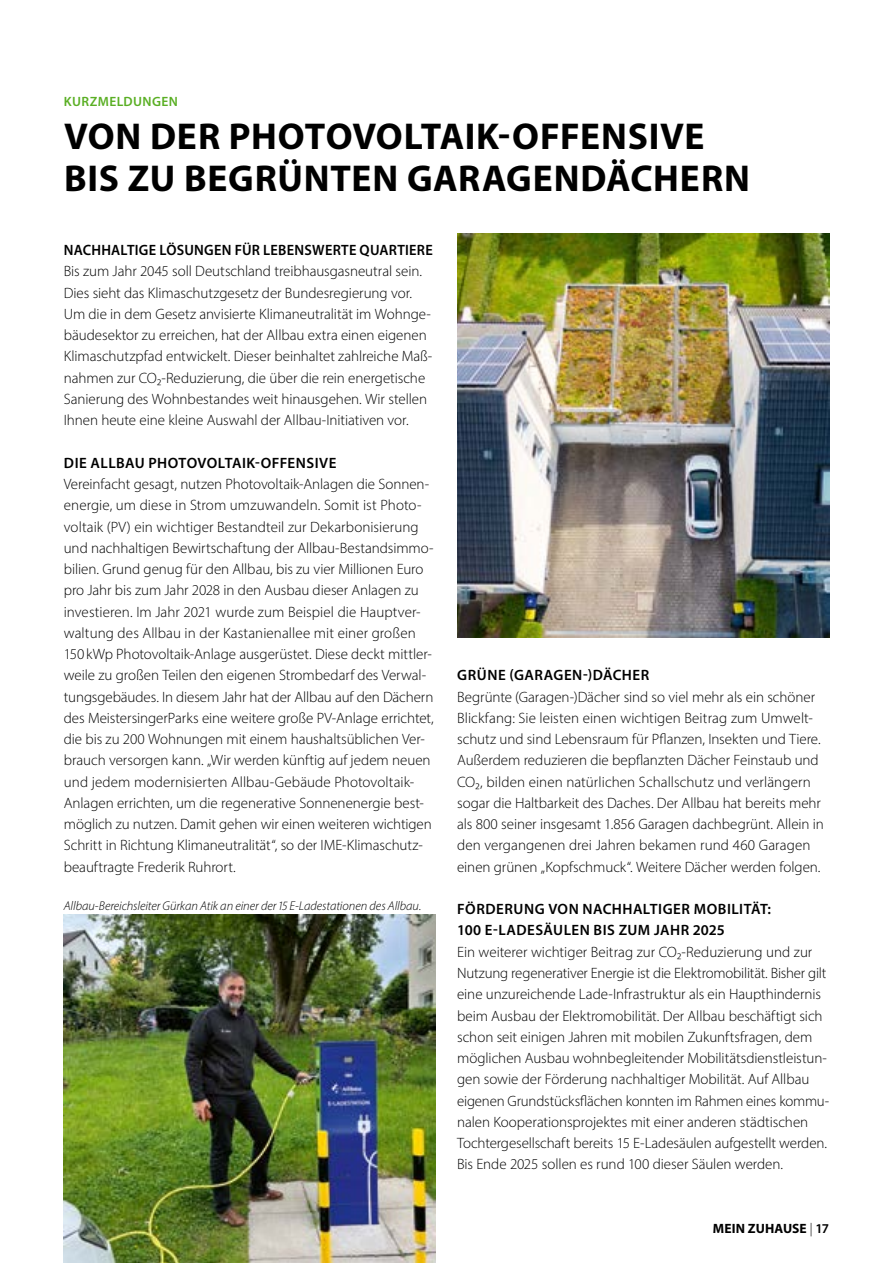
<style>
.page{position:relative;width:893px;height:1263px;background:#fff}
.page>*{position:absolute;margin:0;border:0;box-sizing:border-box;transform-origin:0 0}
.t1{font:700 37.5px/42.5px "Myriad Pro";letter-spacing:.02em;color:#000}
.t2{font:300 15px/21.3px "Myriad Pro";letter-spacing:-.005em;color:#000}
.t3{font:600 15px/21.3px "Myriad Pro";letter-spacing:.025em;color:#000}
.t4{font:600 15px "Myriad Pro";letter-spacing:.025em;color:#000;scale:.96 1}
.t5{font:700 13.5px "Myriad Pro";letter-spacing:.01em;color:#000}
.t6{font:600 13.5px "Myriad Pro";letter-spacing:.03em;color:#5aaf24}
.t7{font:italic 300 12.75px "Myriad Pro";letter-spacing:-.005em;color:#000}
.s1{font-weight:300}
.s2{font-weight:600}
</style>
<div class="page">
<img style="left:457px;top:234px;width:372px;height:404px">
<img style="left:64px;top:914px;width:372px;height:349px">
<p class="t6" style="left:64px;top:93px;width:116px">KURZMELDUNGEN</p>
<h1 class="t1" style="left:64px;top:114px;width:687px">VON DER PHOTOVOLTAIK-OFFENSIVE<br>BIS ZU BEGRÜNTEN GARAGENDÄCHERN</h1>
<p class="t4" style="left:64px;top:241px;width:386px">NACHHALTIGE LÖSUNGEN FÜR LEBENSWERTE QUARTIERE</p>
<p class="t2" style="left:64px;top:261px;width:369px">Bis zum Jahr 2045 soll Deutschland treibhausgasneutral sein.<br>Dies sieht das Klimaschutzgesetz der Bundesregierung vor.<br>Um die in dem Gesetz anvisierte Klimaneutralität im Wohnge&shy;bäudesektor zu erreichen, hat der Allbau extra einen eigenen Klimaschutzpfad entwickelt. Dieser beinhaltet zahlreiche Maß‑ nahmen zur CO₂-Reduzierung, die über die rein energetische Sanierung des Wohnbestandes weit hinausgehen. Wir stellen Ihnen heute eine kleine Auswahl der Allbau-Initiativen vor.</p>
<p class="t3" style="left:64px;top:452px;width:274px">DIE ALLBAU PHOTOVOLTAIK-OFFENSIVE</p>
<p class="t2" style="left:64px;top:473px;width:372px">Vereinfacht gesagt, nutzen Photovoltaik-Anlagen die Sonnen&shy;energie, um diese in Strom umzuwandeln. Somit ist Photo‑ voltaik (PV) ein wichtiger Bestandteil zur Dekarbonisierung und nachhaltigen Bewirtschaftung der Allbau-Bestandsimmo&shy;bilien. Grund genug für den Allbau, bis zu vier Millionen Euro pro Jahr bis zum Jahr 2028 in den Ausbau dieser Anlagen zu investieren. Im Jahr 2021 wurde zum Beispiel die Hauptver‑ waltung des Allbau in der Kastanienallee mit einer großen 150 kWp Photovoltaik-Anlage ausgerüstet. Diese deckt mittler‑ weile zu großen Teilen den eigenen Strombedarf des Verwal&shy;tungsgebäudes. In diesem Jahr hat der Allbau auf den Dächern des MeistersingerParks eine weitere große PV-Anlage errichtet, die bis zu 200 Wohnungen mit einem haushaltsüblichen Ver‑ brauch versorgen kann. „Wir werden künftig auf jedem neuen und jedem modernisierten Allbau-Gebäude Photovoltaik-Anlagen errichten, um die regenerative Sonnenenergie best‑ möglich zu nutzen. Damit gehen wir einen weiteren wichtigen Schritt in Richtung Klimaneutralität“, so der IME-Klimaschutz&shy;beauftragte Frederik Ruhrort.</p>
<p class="t7" style="left:64px;top:898px;width:359px">Allbau-Bereichsleiter Gürkan Atik an einer der 15 E-Ladestationen des Allbau.</p>
<p class="t3" style="left:457px;top:664px;width:194px">GRÜNE (GARAGEN-)DÄCHER</p>
<p class="t2" style="left:457px;top:686px;width:368px">Begrünte (Garagen-)Dächer sind so viel mehr als ein schöner Blickfang: Sie leisten einen wichtigen Beitrag zum Umwelt&shy;schutz und sind Lebensraum für Pflanzen, Insekten und Tiere.<br>Außerdem reduzieren die bepflanzten Dächer Feinstaub und CO₂, bilden einen natürlichen Schallschutz und verlängern sogar die Haltbarkeit des Daches. Der Allbau hat bereits mehr als 800 seiner insgesamt 1.856 Garagen dachbegrünt. Allein in den vergangenen drei Jahren bekamen rund 460 Garagen einen grünen „Kopfschmuck“. Weitere Dächer werden folgen.</p>
<p class="t3" style="left:457px;top:898px;width:315px">FÖRDERUNG VON NACHHALTIGER MOBILITÄT:<br>100 E-LADESÄULEN BIS ZUM JAHR 2025</p>
<p class="t2" style="left:457px;top:941px;width:373px">Ein weiterer wichtiger Beitrag zur CO₂-Reduzierung und zur Nutzung regenerativer Energie ist die Elektromobilität. Bisher gilt eine unzureichende Lade-Infrastruktur als ein Haupthindernis beim Ausbau der Elektromobilität. Der Allbau beschäftigt sich schon seit einigen Jahren mit mobilen Zukunftsfragen, dem möglichen Ausbau wohnbegleitender Mobilitätsdienstleistun&shy;gen sowie der Förderung nachhaltiger Mobilität. Auf Allbau eigenen Grundstücksflächen konnten im Rahmen eines kommu‑ nalen Kooperationsprojektes mit einer anderen städtischen Tochtergesellschaft bereits 15 E-Ladesäulen aufgestellt werden.<br>Bis Ende 2025 sollen es rund 100 dieser Säulen werden.</p>
<p class="t5" style="left:713px;top:1220px;width:118px">MEIN ZUHAUSE <span class="s1">|</span> <span class="s2">17</span></p>
</div>
